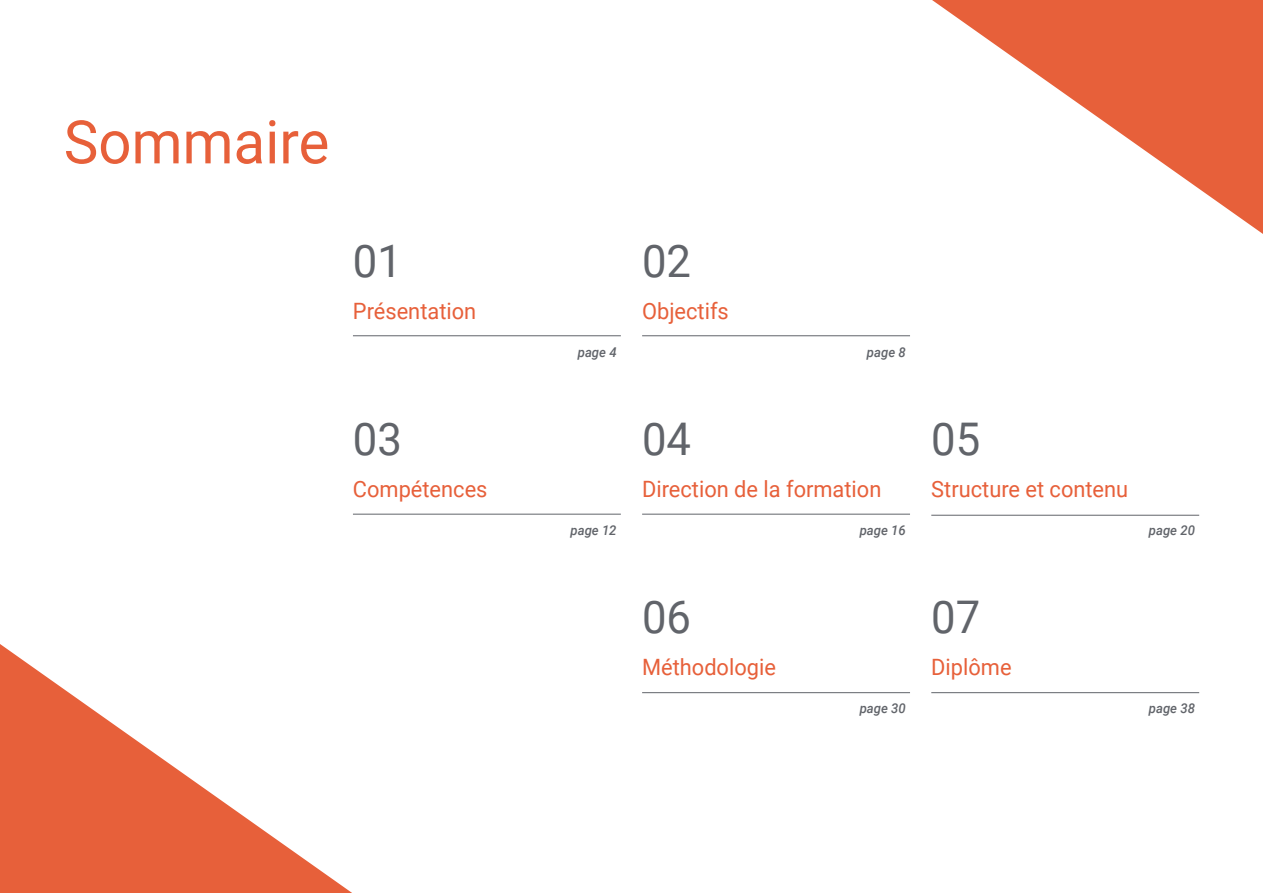
<style>
.page{position:relative;width:1263px;height:893px;background:#fff}
.page>*{position:absolute;margin:0;border:0;box-sizing:border-box;transform-origin:0 0}
.t1{font:60px "Roboto";color:#e7603a}
.t2{font:45px "Roboto";color:#61646a}
.t3{font:22.5px "Roboto";color:#e7603a}
.t4{font:italic 500 13.5px "Roboto";color:#61646a}
</style>
<div class="page">
<svg style="left:0;top:644px;width:352px;height:249px"></svg>
<svg style="left:932px;top:0;width:331px;height:234px"></svg>
<hr style="left:353px;top:335px;width:268px;height:1px;background:#61646a">
<hr style="left:642px;top:335px;width:268px;height:1px;background:#61646a">
<hr style="left:931px;top:515px;width:268px;height:1px;background:#61646a">
<hr style="left:642px;top:692px;width:268px;height:1px;background:#61646a">
<hr style="left:353px;top:514px;width:268px;height:1px;background:#61646a">
<hr style="left:931px;top:692px;width:268px;height:1px;background:#61646a">
<hr style="left:642px;top:514px;width:268px;height:1px;background:#61646a">
<h1 class="t1" style="left:64px;top:100px;width:267px">Sommaire</h1>
<h2 class="t2" style="left:353px;top:229px;width:51px">01</h2>
<h2 class="t2" style="left:642px;top:229px;width:51px">02</h2>
<p class="t3" style="left:353px;top:295px;width:125px">Présentation</p>
<p class="t3" style="left:642px;top:295px;width:88px">Objectifs</p>
<p class="t4" style="left:578px;top:343px;width:40px">page 4</p>
<p class="t4" style="left:867px;top:343px;width:40px">page 8</p>
<h2 class="t2" style="left:353px;top:408px;width:51px">03</h2>
<h2 class="t2" style="left:642px;top:408px;width:51px">04</h2>
<h2 class="t2" style="left:931px;top:408px;width:51px">05</h2>
<p class="t3" style="left:353px;top:474px;width:136px">Compétences</p>
<p class="t3" style="left:642px;top:474px;width:241px">Direction de la formation</p>
<p class="t3" style="left:931px;top:474px;width:198px">Structure et contenu</p>
<p class="t4" style="left:570px;top:521px;width:48px">page 12</p>
<p class="t4" style="left:860px;top:521px;width:48px">page 16</p>
<p class="t4" style="left:1149px;top:521px;width:48px">page 20</p>
<h2 class="t2" style="left:642px;top:585px;width:51px">06</h2>
<h2 class="t2" style="left:931px;top:585px;width:51px">07</h2>
<p class="t3" style="left:642px;top:651px;width:135px">Méthodologie</p>
<p class="t3" style="left:931px;top:651px;width:82px">Diplôme</p>
<p class="t4" style="left:860px;top:698px;width:48px">page 30</p>
<p class="t4" style="left:1149px;top:698px;width:48px">page 38</p>
</div>
